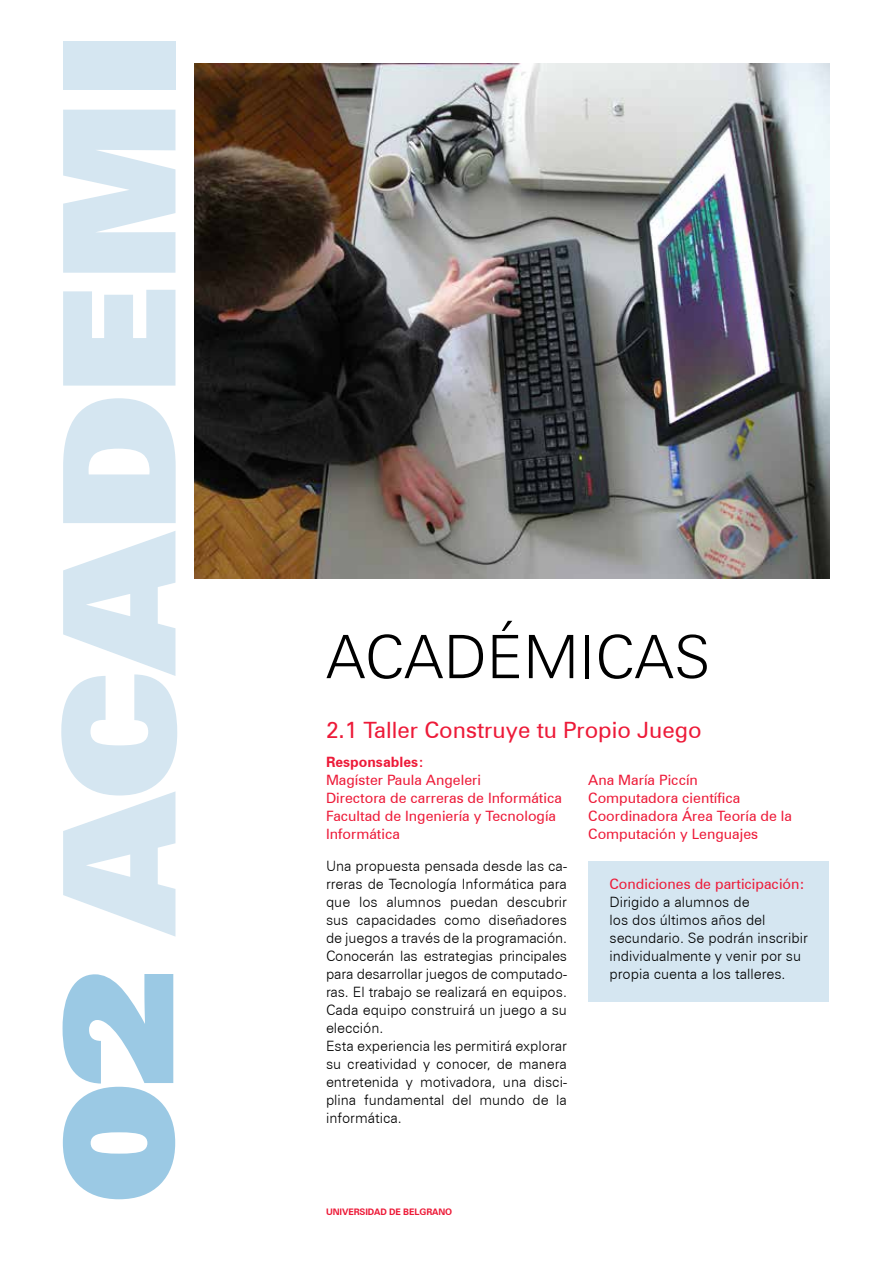
<style>
.page{position:relative;width:893px;height:1263px;background:#fff}
.page>*{position:absolute;margin:0;border:0;box-sizing:border-box;transform-origin:0 0}
.t1{font:900 156px "Zurich BT";letter-spacing:-.025em;color:#d5e6f1;scale:1.12 1}
.t2{font:300 60px "Zurich BT";color:#000}
.t3{font:22.5px "Zurich BT";color:#ed1a38}
.t4{font:300 14.25px/18px "Zurich BT";color:#000}
.t5{font:14.25px/18px "Zurich BT";color:#ed1a38}
.t6{font:700 14.25px "Zurich BT";color:#ed1a38}
.t7{font:700 9px "Zurich BT";letter-spacing:-.01em;color:#ed1a38}
.s1{color:#9bc9e4}
</style>
<div class="page">
<div style="left:588px;top:861px;width:241px;height:141px;background:#d5e6f1"></div>
<img style="left:195px;top:64px;width:634px;height:514px">
<h1 class="t1" style="left:25px;top:1204px;width:1052px;rotate:-90deg"><span class="s1">02</span> ACADEMI</h1>
<h2 class="t2" style="left:326px;top:620px;width:386px">ACADÉMICAS</h2>
<h3 class="t3" style="left:326px;top:716px;width:377px">2.1 Taller Construye tu Propio Juego</h3>
<p class="t6" style="left:326px;top:753px;width:99px">Responsables:</p>
<p class="t5" style="left:326px;top:770px;width:237px">Magíster Paula Angeleri<br>Directora de carreras de Informática<br>Facultad de Ingeniería y Tecnología<br>Informática</p>
<p class="t5" style="left:588px;top:771px;width:205px">Ana María Piccín<br>Computadora científica<br>Coordinadora Área Teoría de la<br>Computación y Lenguajes</p>
<p class="t4" style="left:326px;top:857px;width:242px">Una propuesta pensada desde las ca&shy;rreras de Tecnología Informática para que los alumnos puedan descubrir sus capacidades como diseñadores de juegos a través de la programación.<br>Conocerán las estrategias principales para desarrollar juegos de computado&shy;ras. El trabajo se realizará en equipos.<br>Cada equipo construirá un juego a su elección.<br>Esta experiencia les permitirá explorar su creatividad y conocer, de manera entretenida y motivadora, una disci&shy;plina fundamental del mundo de la informática.</p>
<p class="t7" style="left:326px;top:1206px;width:128px">UNIVERSIDAD DE BELGRANO</p>
<p class="t5" style="left:609px;top:875px;width:197px">Condiciones de participación:</p>
<p class="t4" style="left:609px;top:893px;width:200px">Dirigido a alumnos de<br>los dos últimos años del secundario. Se podrán inscribir individualmente y venir por su propia cuenta a los talleres.</p>
</div>
